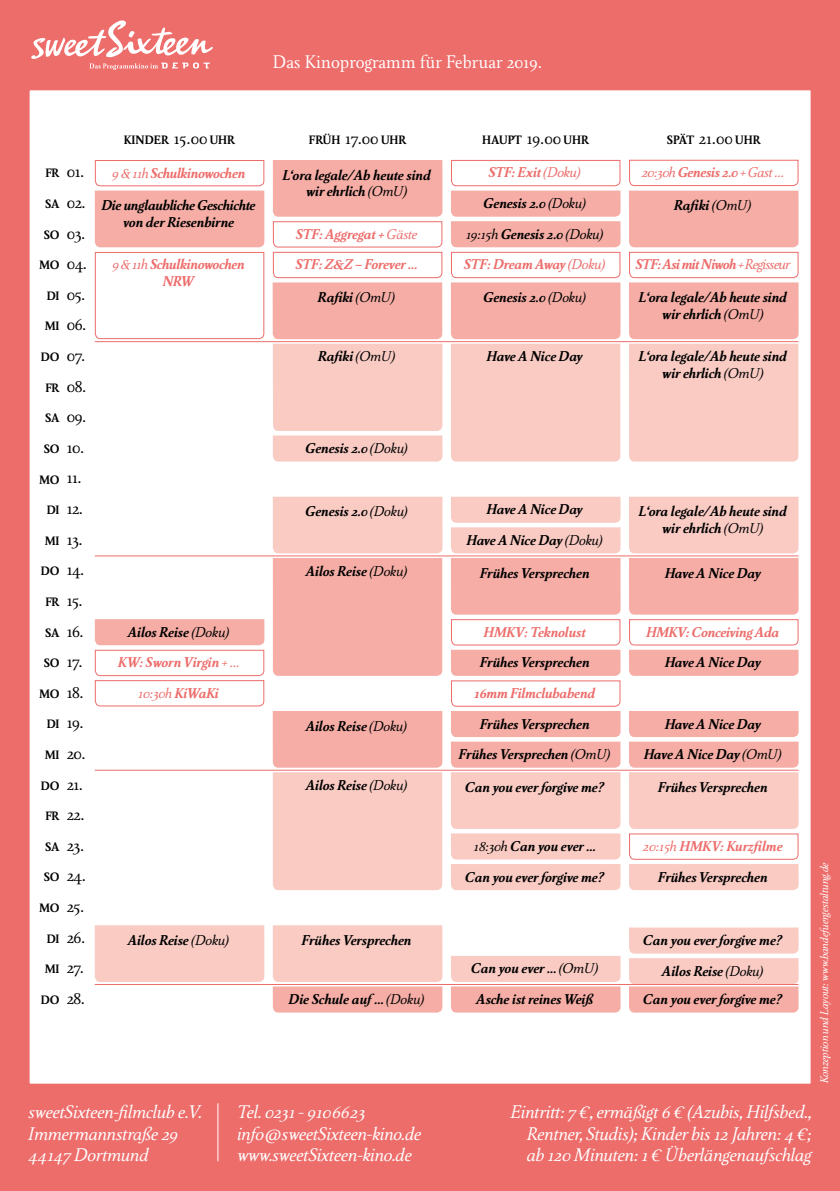
<style>
.page{position:relative;width:840px;height:1191px;background:#fff}
.page>*{position:absolute;margin:0;border:0;box-sizing:border-box;transform-origin:0 0}
.t1{font:italic 18px/21.6px "Girando Pro";color:#fff}
.t2{font:18px "Girando Pro";color:#fff}
.t3{font:17px/30.6px "Girando Pro";letter-spacing:-.025em;color:#000}
.t4{font:italic 700 14px/16.8px "Girando Pro";letter-spacing:-.005em;color:#000;text-align:center}
.t5{font:italic 700 14px "Girando Pro";letter-spacing:-.015em;color:#ed6d6b}
.t6{font:italic 14px "Girando Pro";letter-spacing:-.02em;color:#ed6d6b}
.t7{font:italic 700 14px "Girando Pro";letter-spacing:-.04em;color:#ed6d6b}
.t8{font:700 12px "Girando Pro";letter-spacing:-.025em;color:#000}
.t9{font:700 12px "Girando Pro";color:#000}
.t10{font:italic 11px "Girando Pro";color:#fff}
.s1{font-weight:400;font-size:17px}
.s2{font-weight:400}
.s3{font-weight:700}
</style>
<div class="page">
<div style="left:0;top:0;width:839px;height:1191px;background:#ed6d6b"></div>
<div style="left:28px;top:88px;width:784px;height:997px;background:#fff;border:2px solid #ed6d6b"></div>
<svg style="left:31px;top:20px;width:182px;height:50px"></svg>
<hr style="left:95px;top:341px;width:703px;height:1px;background:#ed6d6b">
<hr style="left:217px;top:1103px;width:1px;height:58px;background:#fff">
<svg style="left:629px;top:927px;width:169px;height:85px;background:#f8c6be"></svg>
<svg style="left:451px;top:956px;width:169px;height:56px;background:#f7c0b9"></svg>
<div style="left:95px;top:925px;width:169px;height:57px;background:#f9cbc3"></div>
<svg style="left:273px;top:925px;width:169px;height:87px;background:#f8c4bc"></svg>
<svg style="left:94px;top:160px;width:171px;height:180px"></svg>
<svg style="left:272px;top:160px;width:170px;height:301px"></svg>
<hr style="left:95px;top:555px;width:703px;height:1px;background:#ed6d6b">
<hr style="left:95px;top:984px;width:703px;height:1px;background:#ed6d6b">
<hr style="left:95px;top:770px;width:703px;height:1px;background:#ed6d6b">
<svg style="left:450px;top:160px;width:170px;height:301px"></svg>
<svg style="left:273px;top:497px;width:169px;height:179px;background:#f6b7b0"></svg>
<svg style="left:272px;top:711px;width:170px;height:179px;background:#f7c2ba"></svg>
<svg style="left:628px;top:159px;width:170px;height:302px"></svg>
<svg style="left:94px;top:619px;width:171px;height:88px"></svg>
<svg style="left:450px;top:497px;width:170px;height:393px"></svg>
<svg style="left:628px;top:497px;width:170px;height:179px"></svg>
<svg style="left:628px;top:711px;width:170px;height:179px"></svg>
<p class="t2" style="left:273px;top:52px;width:271px">Das Kinoprogramm für Februar 2019.</p>
<p class="t8" style="left:45px;top:166px;width:16px">FR</p>
<p class="t8" style="left:45px;top:197px;width:16px">SA</p>
<p class="t8" style="left:44px;top:227px;width:17px">SO</p>
<p class="t8" style="left:39px;top:258px;width:22px">MO</p>
<p class="t8" style="left:47px;top:289px;width:14px">DI</p>
<p class="t8" style="left:45px;top:319px;width:16px">MI</p>
<p class="t8" style="left:41px;top:350px;width:20px">DO</p>
<p class="t8" style="left:45px;top:380px;width:16px">FR</p>
<p class="t8" style="left:45px;top:411px;width:16px">SA</p>
<p class="t8" style="left:44px;top:442px;width:17px">SO</p>
<p class="t8" style="left:39px;top:472px;width:22px">MO</p>
<p class="t8" style="left:47px;top:503px;width:14px">DI</p>
<p class="t8" style="left:45px;top:533px;width:16px">MI</p>
<p class="t8" style="left:41px;top:564px;width:20px">DO</p>
<p class="t8" style="left:45px;top:595px;width:16px">FR</p>
<p class="t8" style="left:45px;top:625px;width:16px">SA</p>
<p class="t8" style="left:44px;top:656px;width:17px">SO</p>
<p class="t8" style="left:39px;top:686px;width:22px">MO</p>
<p class="t8" style="left:47px;top:717px;width:14px">DI</p>
<p class="t8" style="left:45px;top:748px;width:16px">MI</p>
<p class="t8" style="left:41px;top:778px;width:20px">DO</p>
<p class="t8" style="left:45px;top:809px;width:16px">FR</p>
<p class="t8" style="left:45px;top:839px;width:16px">SA</p>
<p class="t8" style="left:44px;top:870px;width:17px">SO</p>
<p class="t8" style="left:39px;top:901px;width:22px">MO</p>
<p class="t8" style="left:47px;top:931px;width:14px">DI</p>
<p class="t8" style="left:45px;top:962px;width:16px">MI</p>
<p class="t8" style="left:41px;top:992px;width:20px">DO</p>
<p class="t3" style="left:67px;top:157px;width:22px">01.<br>02.<br>03.<br>04.<br>05.<br>06.<br>07.<br>08.<br>09.<br>10.<br>11.<br>12.<br>13.<br>14.<br>15.<br>16.<br>17.<br>18.<br>19.<br>20.<br>21.<br>22.<br>23.<br>24.<br>25.<br>26.<br>27.<br>28.</p>
<p class="t9" style="left:124px;top:133px;width:113px">KINDER <span class="s1">15.00</span> UHR</p>
<p class="t8" style="left:308px;top:133px;width:99px">FRÜH <span class="s1">17.00</span> UHR</p>
<p class="t9" style="left:482px;top:133px;width:108px">HAUPT <span class="s1">19.00</span> UHR</p>
<p class="t8" style="left:666px;top:133px;width:95px">SPÄT <span class="s1">21.00</span> UHR</p>
<p class="t5" style="left:112px;top:165px;width:135px"><span class="s2">9 &amp;11h</span> Schulkinowochen</p>
<p class="t4" style="left:102px;top:198px;width:155px">Die unglaubliche Geschichte von der Riesenbirne</p>
<p class="t4" style="left:282px;top:167px;width:149px">L‘ora legale/Ab heute sind wir ehrlich <span class="s2">(OmU)</span></p>
<p class="t5" style="left:296px;top:226px;width:123px">STF: Aggregat + <span class="s2">Gäste</span></p>
<p class="t5" style="left:488px;top:165px;width:94px">STF: Exit <span class="s2">(Doku)</span></p>
<p class="t6" style="left:641px;top:165px;width:143px">20:30h <span class="s3">Genesis 2.0</span> + Gast …</p>
<p class="t4" style="left:466px;top:189px;width:139px;line-height:30.6px">Genesis 2.0 <span class="s2">(Doku)<br>19:15h</span> Genesis 2.0 <span class="s2">(Doku)</span></p>
<p class="t4" style="left:674px;top:198px;width:79px">Rafiki <span class="s2">(OmU)</span></p>
<p class="t5" style="left:112px;top:257px;width:134px"><span class="s2">9&amp;11h</span> Schulkinowochen</p>
<p class="t5" style="left:295px;top:256px;width:123px">STF: Z&amp;Z – Forever …</p>
<p class="t5" style="left:163px;top:273px;width:33px">NRW</p>
<p class="t5" style="left:464px;top:256px;width:143px">STF: Dream Away <span class="s2">(Doku)</span></p>
<p class="t7" style="left:635px;top:256px;width:156px">STF: Asi mit Niwoh <span class="s2">+ Regisseur</span></p>
<p class="t4" style="left:318px;top:289px;width:79px">Rafiki <span class="s2">(OmU)</span></p>
<p class="t4" style="left:483px;top:289px;width:104px">Genesis 2.0 <span class="s2">(Doku)</span></p>
<p class="t4" style="left:638px;top:289px;width:149px">L‘ora legale/Ab heute sind wir ehrlich <span class="s2">(OmU)</span></p>
<p class="t4" style="left:318px;top:349px;width:79px">Rafiki <span class="s2">(OmU)</span></p>
<p class="t4" style="left:486px;top:349px;width:97px">Have A Nice Day</p>
<p class="t4" style="left:305px;top:440px;width:104px">Genesis 2.0 <span class="s2">(Doku)</span></p>
<p class="t4" style="left:305px;top:504px;width:104px">Genesis 2.0 <span class="s2">(Doku)</span></p>
<p class="t4" style="left:486px;top:502px;width:97px">Have A Nice Day</p>
<p class="t4" style="left:466px;top:532px;width:137px">Have A Nice Day <span class="s2">(Doku)</span></p>
<p class="t4" style="left:638px;top:349px;width:149px">L‘ora legale/Ab heute sind wir ehrlich <span class="s2">(OmU)</span></p>
<p class="t4" style="left:638px;top:504px;width:149px">L‘ora legale/Ab heute sind wir ehrlich <span class="s2">(OmU)</span></p>
<p class="t4" style="left:306px;top:563px;width:103px">Ailos Reise <span class="s2">(Doku)</span></p>
<p class="t4" style="left:479px;top:565px;width:111px">Frühes Versprechen</p>
<p class="t4" style="left:664px;top:565px;width:97px">Have A Nice Day</p>
<p class="t4" style="left:128px;top:624px;width:103px">Ailos Reise <span class="s2">(Doku)</span></p>
<p class="t5" style="left:483px;top:624px;width:103px">HMKV: Teknolust</p>
<p class="t5" style="left:646px;top:624px;width:134px">HMKV: Conceiving Ada</p>
<p class="t5" style="left:118px;top:654px;width:123px">KW: Sworn Virgin <span class="s2">+ …</span></p>
<p class="t4" style="left:479px;top:655px;width:111px">Frühes Versprechen</p>
<p class="t4" style="left:664px;top:655px;width:97px">Have A Nice Day</p>
<p class="t6" style="left:138px;top:685px;width:82px">10:30h <span class="s3">KiWaKi</span></p>
<p class="t5" style="left:474px;top:685px;width:122px">16mm Filmclubabend</p>
<p class="t4" style="left:306px;top:718px;width:103px">Ailos Reise <span class="s2">(Doku)</span></p>
<p class="t4" style="left:458px;top:709px;width:153px;line-height:30.6px">Frühes Versprechen<br>Frühes Versprechen <span class="s2">(OmU)</span></p>
<p class="t4" style="left:664px;top:716px;width:97px">Have A Nice Day</p>
<p class="t4" style="left:643px;top:746px;width:139px">Have A Nice Day <span class="s2">(OmU)</span></p>
<p class="t4" style="left:306px;top:777px;width:103px">Ailos Reise <span class="s2">(Doku)</span></p>
<p class="t4" style="left:465px;top:779px;width:141px">Can you ever forgive me?</p>
<p class="t4" style="left:657px;top:779px;width:111px">Frühes Versprechen</p>
<p class="t4" style="left:465px;top:831px;width:141px;line-height:30.6px"><span class="s2">18:30h</span> Can you ever …<br>Can you ever forgive me?</p>
<p class="t5" style="left:642px;top:838px;width:141px"><span class="s2">20:15h</span> HMKV: Kurzfilme</p>
<p class="t4" style="left:657px;top:869px;width:111px">Frühes Versprechen</p>
<p class="t4" style="left:128px;top:932px;width:103px">Ailos Reise <span class="s2">(Doku)</span></p>
<p class="t4" style="left:302px;top:932px;width:111px">Frühes Versprechen</p>
<p class="t4" style="left:471px;top:961px;width:129px">Can you ever … <span class="s2">(OmU)</span></p>
<p class="t4" style="left:643px;top:925px;width:141px;line-height:30.6px">Can you ever forgive me?<br>Ailos Reise <span class="s2">(Doku)</span></p>
<p class="t4" style="left:289px;top:991px;width:137px">Die Schule auf … <span class="s2">(Doku)</span></p>
<p class="t4" style="left:476px;top:991px;width:118px">Asche ist reines Weiß</p>
<p class="t4" style="left:643px;top:991px;width:141px">Can you ever forgive me?</p>
<p class="t10" style="left:817px;top:1083px;width:222px;rotate:-90deg">Konzeption und Layout: www.bandefuergestaltung.de</p>
<p class="t1" style="left:29px;top:1102px;width:175px">sweetSixteen-filmclub e.V.<br>Immermannstraße 29<br>44147 Dortmund</p>
<p class="t1" style="left:237px;top:1102px;width:185px">Tel. 0231 - 9106623 info@sweetSixteen-kino.de www.sweetSixteen-kino.de</p>
<p class="t1" style="left:526px;top:1102px;width:286px;text-align:justify;text-indent:-16px">Eintritt: 7 €, ermäßigt 6 € (Azubis, Hilfsbed., Rentner, Studis); Kinder bis 12 Jahren: 4 €; ab 120 Minuten: 1 € Überlängenaufschlag</p>
</div>
